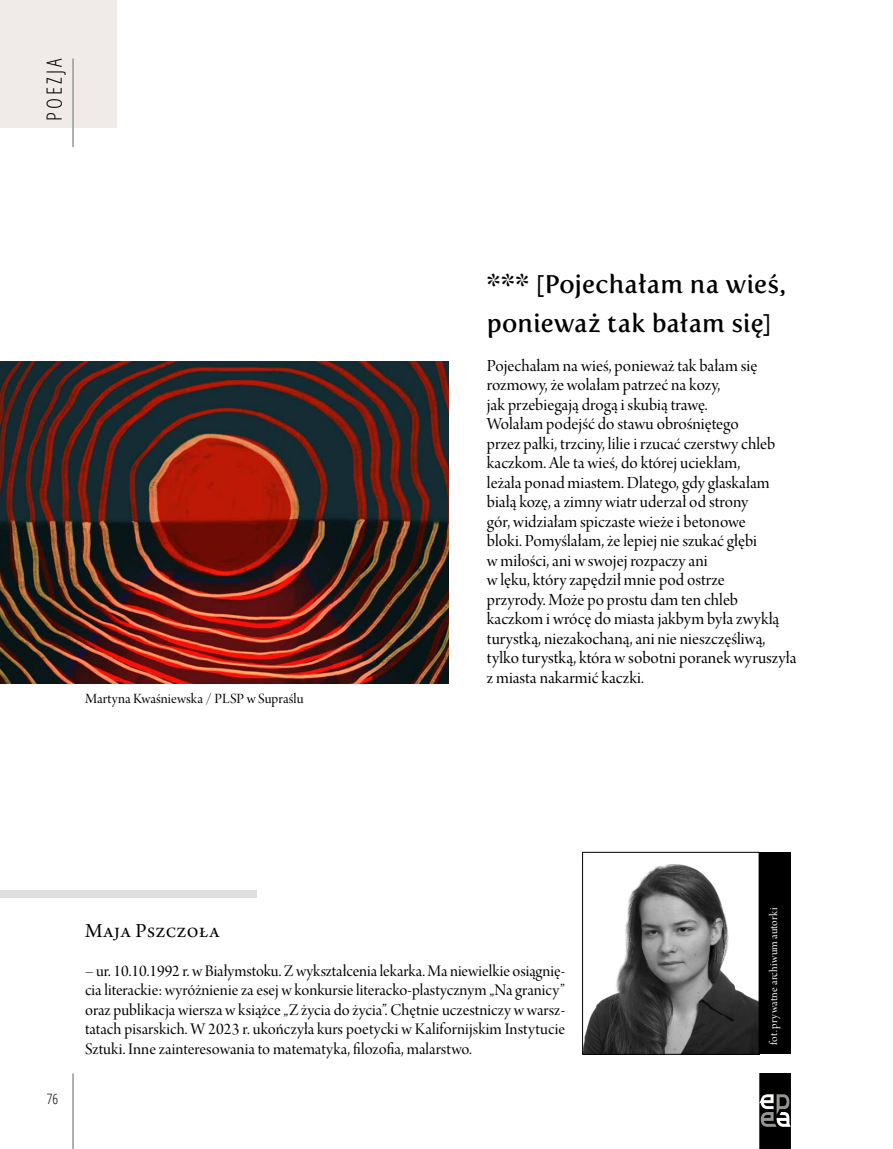
<style>
.page{position:relative;width:893px;height:1149px;background:#fff}
.page>*{position:absolute;margin:0;border:0;box-sizing:border-box;transform-origin:0 0}
.t1{font:25.5px/39px "Fertigo Pro";letter-spacing:.01em;color:#000}
.t2{font:21px "Arno Pro Subhead";letter-spacing:.025em;color:#000}
.t3{font:300 condensed 21px "Open Sans";letter-spacing:.15em;color:#000}
.t4{font:18px/19.5px "Arno Pro Display";letter-spacing:.005em;color:#000}
.t5{font:17.25px/19.5px "Arno Pro Display";color:#000;text-align:justify}
.t6{font:15px "Arno Pro Display";letter-spacing:.005em;color:#000}
.t7{font:300 condensed 14.25px "Open Sans";color:#000}
.t8{font:12px "Arno Pro Display";letter-spacing:.01em;color:#fff}
</style>
<div class="page">
<div style="left:0;top:0;width:117px;height:128px;background:#f0eae9"></div>
<hr style="left:72px;top:1072px;width:2px;height:76px;background:#929a90">
<hr style="left:72px;top:58px;width:2px;height:89px;background:#929a90">
<svg style="left:759px;top:1073px;width:32px;height:75px;background:#2d2d2c"></svg>
<div style="left:0;top:890px;width:256px;height:7px;background:#dee0de"></div>
<img style="left:584px;top:864px;width:173px;height:188px">
<div style="left:582px;top:851px;width:177px;height:203px;border:1px solid #000"></div>
<div style="left:759px;top:852px;width:32px;height:201px;background:#000"></div>
<img style="left:0;top:361px;width:449px;height:322px">
<p class="t3" style="left:40px;top:121px;width:64px;rotate:-90deg">POEZJA</p>
<p class="t6" style="left:85px;top:690px;width:220px">Martyna Kwaśniewska / PLSP w Supraślu</p>
<h1 class="t1" style="left:487px;top:264px;width:300px">*** [Pojechałam na wieś, ponieważ tak bałam się]</h1>
<p class="t4" style="left:487px;top:357px;width:311px">Pojechałam na wieś, ponieważ tak bałam się rozmowy, że wolałam patrzeć na kozy,<br>jak przebiegają drogą i skubią trawę.<br>Wolałam podejść do stawu obrośniętego<br>przez pałki, trzciny, lilie i rzucać czerstwy chleb kaczkom. Ale ta wieś, do której uciekłam,<br>leżała ponad miastem. Dlatego, gdy głaskałam białą kozę, a zimny wiatr uderzał od strony<br>gór, widziałam spiczaste wieże i betonowe<br>bloki. Pomyślałam, że lepiej nie szukać głębi<br>w miłości, ani w swojej rozpaczy ani<br>w lęku, który zapędził mnie pod ostrze<br>przyrody. Może po prostu dam ten chleb kaczkom i wrócę do miasta jakbym była zwykłą turystką, niezakochaną, ani nie nieszczęśliwą, tylko turystką, która w sobotni poranek wyruszyła z miasta nakarmić kaczki.</p>
<p class="t7" style="left:47px;top:1088px;width:13px">76</p>
<p class="t2" style="left:85px;top:918px;width:136px">Maja Pszczoła</p>
<p class="t5" style="left:85px;top:961px;width:482px">– ur. 10.10.1992 r. w Białymstoku. Z wykształcenia lekarka. Ma niewielkie osiągnię&shy;cia literackie: wyróżnienie za esej w konkursie literacko-plastycznym „Na granicy” oraz publikacja wiersza w książce „Z życia do życia”. Chętnie uczestniczy w warsz&shy;tatach pisarskich. W 2023 r. ukończyła kurs poetycki w Kalifornijskim Instytucie Sztuki. Inne zainteresowania to matematyka, filozofia, malarstwo.</p>
<p class="t8" style="left:767px;top:1044px;width:138px;rotate:-90deg">fot. prywatne archiwum autorki</p>
</div>
